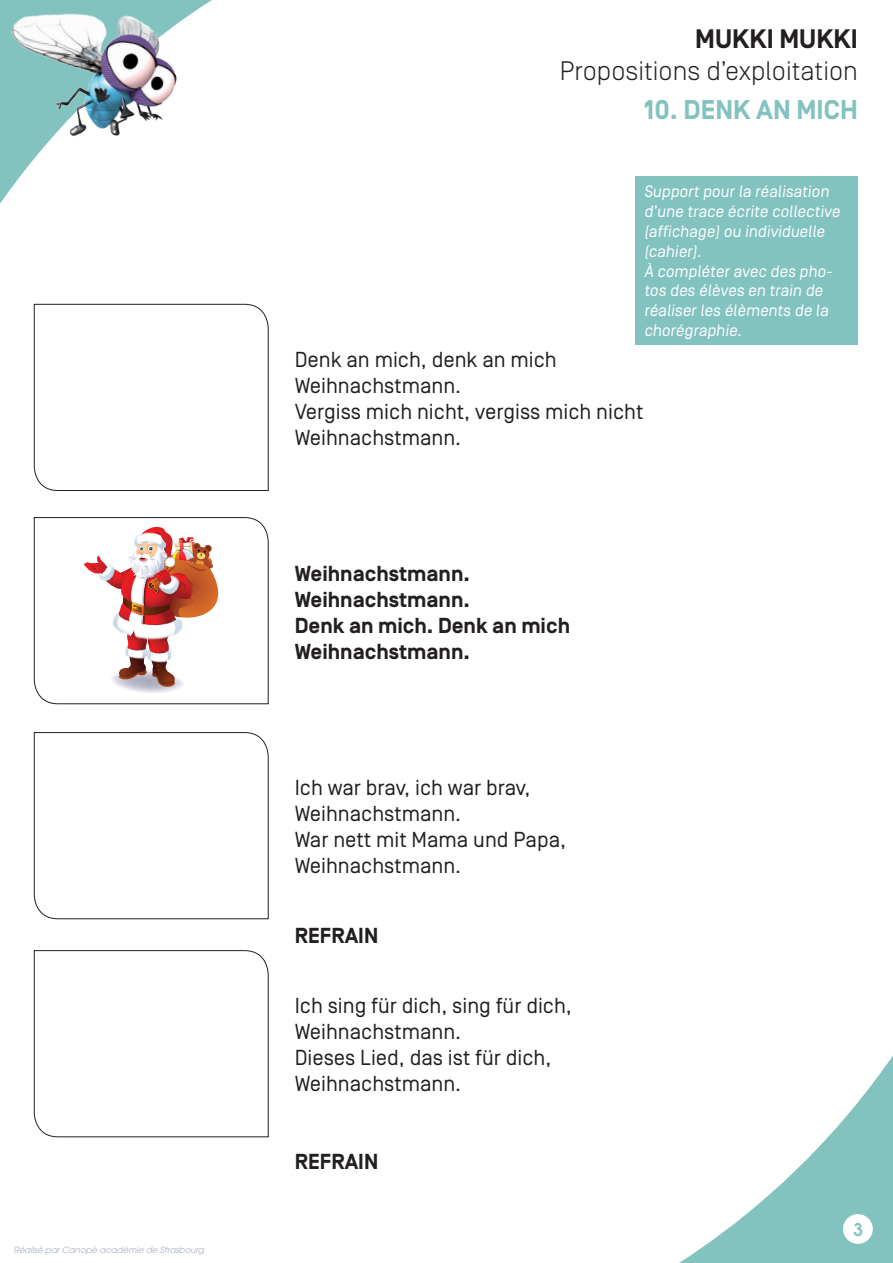
<style>
.page{position:relative;width:893px;height:1263px;background:#fff}
.page>*{position:absolute;margin:0;border:0;box-sizing:border-box;transform-origin:0 0}
.t1{font:700 27px "Simplon BP";color:#82c2bf}
.t2{font:300 26.7px "Simplon BP";color:#231f20}
.t3{font:700 26.7px "Simplon BP";color:#231f20}
.t4{font:21.6px "Simplon BP Regular";color:#231f20}
.t5{font:700 21.6px "Simplon BP";color:#231f20}
.t6{font:600 17.55px "Avant Garde";color:#82c2bf}
.t7{font:16.5px/19.8px "Simplon BP Regular";color:#fff}
.t8{font:italic 8.55px "Avant Garde";color:#a8afbe}
</style>
<div class="page">
<svg style="left:679px;top:1055px;width:214px;height:208px"></svg>
<div style="left:843px;top:1214px;width:30px;height:30px;background:#fff;border-radius:50%"></div>
<img style="left:0;top:0;width:212px;height:176px">
<svg style="left:34px;top:304px;width:235px;height:187px"></svg>
<svg style="left:34px;top:732px;width:235px;height:187px"></svg>
<svg style="left:34px;top:950px;width:235px;height:187px"></svg>
<div style="left:635px;top:176px;width:223px;height:168px;background:#82c2bf"></div>
<svg style="left:34px;top:517px;width:235px;height:187px"></svg>
<p class="t8" style="left:14px;top:1244px;width:192px">Réalisé par Canopé académie de Strasbourg</p>
<p class="t3" style="left:695px;top:24px;width:164px">MUKKI MUKKI</p>
<p class="t2" style="left:560px;top:55px;width:300px">Propositions d’exploitation</p>
<p class="t1" style="left:644px;top:94px;width:215px">10. DENK AN MICH</p>
<p class="t7" style="left:644px;top:182px;width:200px">Support pour la réalisation d’une trace écrite collective (affichage) ou individuelle (cahier).</p>
<p class="t7" style="left:644px;top:261px;width:192px">À compléter avec des pho&shy;tos des élèves en train de réaliser les élèments de la chorégraphie.</p>
<p class="t4" style="left:295px;top:346px;width:264px">Denk an mich, denk an mich</p>
<p class="t4" style="left:295px;top:373px;width:168px">Weihnachstmann.</p>
<p class="t4" style="left:295px;top:399px;width:350px">Vergiss mich nicht, vergiss mich nicht</p>
<p class="t4" style="left:295px;top:425px;width:168px">Weihnachstmann.</p>
<p class="t5" style="left:295px;top:561px;width:177px">Weihnachstmann.</p>
<p class="t5" style="left:295px;top:587px;width:177px">Weihnachstmann.</p>
<p class="t5" style="left:295px;top:613px;width:277px">Denk an mich. Denk an mich</p>
<p class="t5" style="left:295px;top:639px;width:177px">Weihnachstmann.</p>
<p class="t4" style="left:295px;top:775px;width:237px">Ich war brav, ich war brav,</p>
<p class="t4" style="left:295px;top:801px;width:168px">Weihnachstmann.</p>
<p class="t4" style="left:295px;top:827px;width:273px">War nett mit Mama und Papa,</p>
<p class="t4" style="left:295px;top:853px;width:168px">Weihnachstmann.</p>
<p class="t5" style="left:295px;top:923px;width:85px">REFRAIN</p>
<p class="t4" style="left:295px;top:993px;width:279px">Ich sing für dich, sing für dich,</p>
<p class="t4" style="left:295px;top:1019px;width:168px">Weihnachstmann.</p>
<p class="t4" style="left:295px;top:1045px;width:258px">Dieses Lied, das ist für dich,</p>
<p class="t4" style="left:295px;top:1071px;width:168px">Weihnachstmann.</p>
<p class="t5" style="left:295px;top:1149px;width:85px">REFRAIN</p>
<p class="t6" style="left:853px;top:1218px;width:11px">3</p>
</div>
